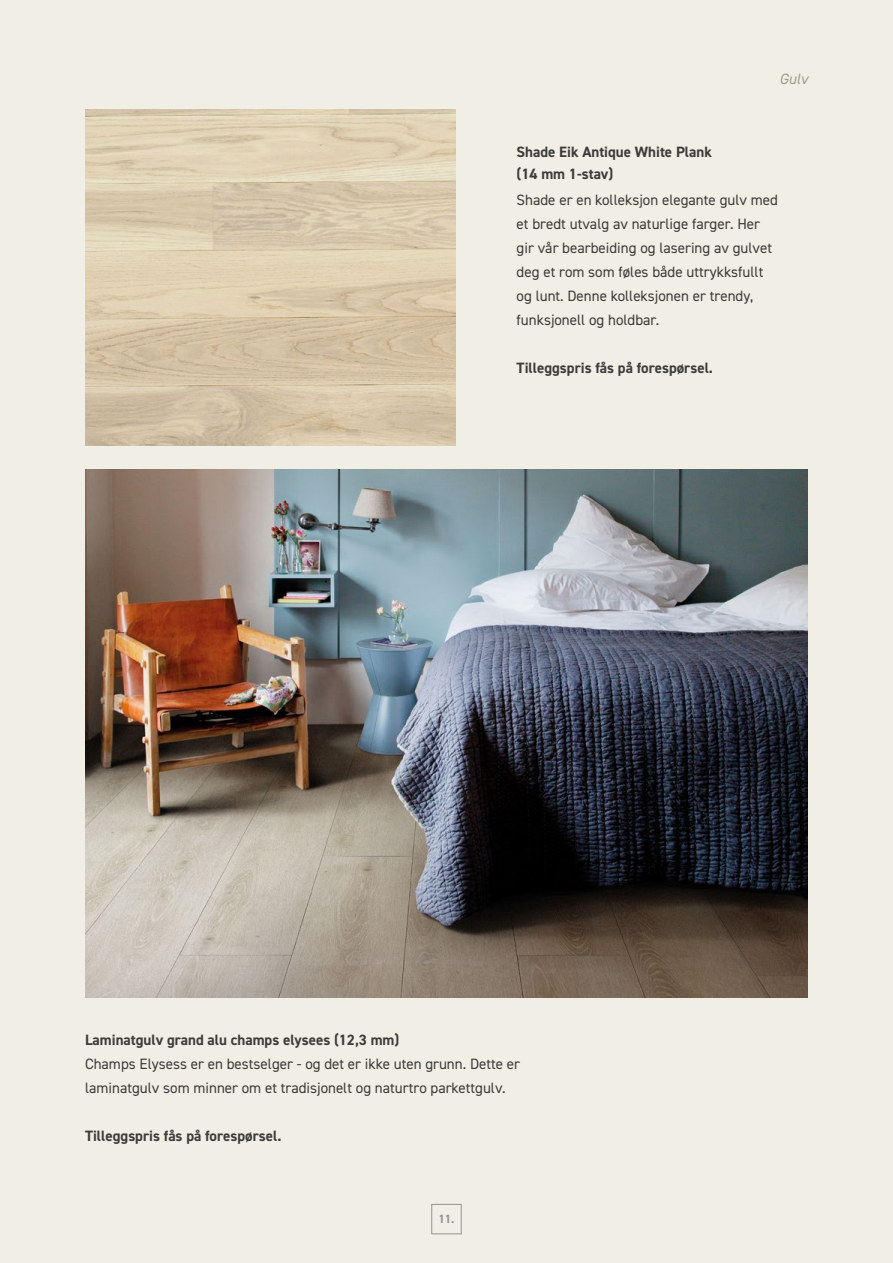
<style>
.page{position:relative;width:893px;height:1263px;background:#f1eee6}
.page>*{position:absolute;margin:0;border:0;box-sizing:border-box;transform-origin:0 0}
.t1{font:15px/24px "DIN2014";color:#3c3c3b}
.t2{font:700 15px/21.8px "DIN2014";color:#3c3c3b}
.t3{font:italic 15px "DIN2014";color:#9e9c87}
.t4{font:700 12px "DIN2014";color:#949494}
</style>
<div class="page">
<img style="left:85px;top:109px;width:370px;height:336px">
<img style="left:85px;top:469px;width:723px;height:528px">
<div style="left:431px;top:1204px;width:31px;height:30px;border:1px solid #949494"></div>
<p class="t3" style="left:779px;top:70px;width:30px">Gulv</p>
<p class="t2" style="left:517px;top:141px;width:197px">Shade Eik Antique White Plank (14 mm 1-stav)</p>
<p class="t1" style="left:517px;top:188px;width:263px">Shade er en kolleksjon elegante gulv med et bredt utvalg av naturlige farger. Her gir vår bearbeiding og lasering av gulvet deg et rom som føles både uttrykksfullt og lunt. Denne kolleksjonen er trendy, funksjonell og holdbar.</p>
<p class="t2" style="left:517px;top:357px;width:198px">Tilleggspris fås på forespørsel.</p>
<p class="t2" style="left:85px;top:1029px;width:316px">Laminatgulv grand alu champs elysees (12,3 mm)</p>
<p class="t1" style="left:85px;top:1052px;width:437px">Champs Elysess er en bestselger - og det er ikke uten grunn. Dette er laminatgulv som minner om et tradisjonelt og naturtro parkettgulv.</p>
<p class="t2" style="left:85px;top:1125px;width:198px">Tilleggspris fås på forespørsel.</p>
<p class="t4" style="left:438px;top:1211px;width:18px">11.</p>
</div>
